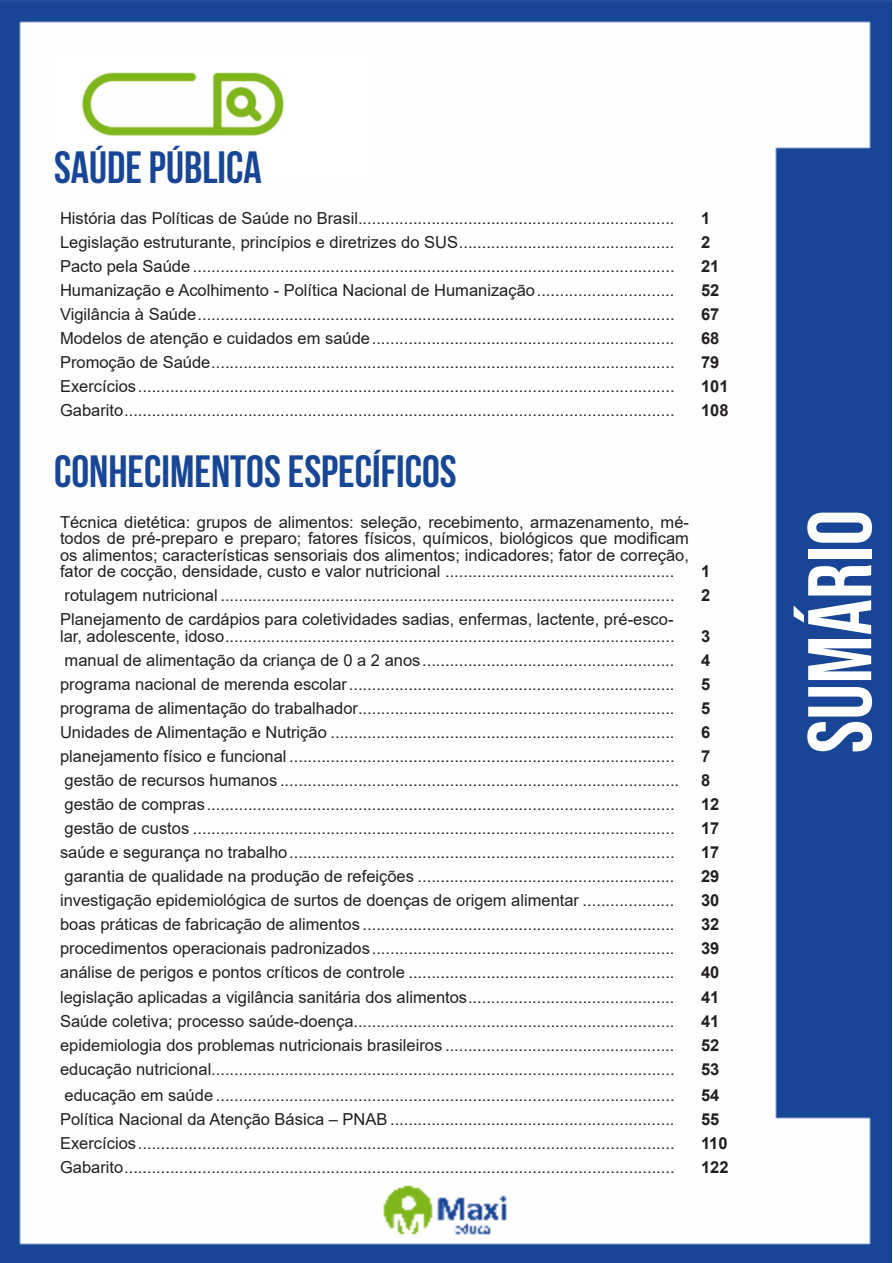
<style>
.page{position:relative;width:893px;height:1263px;background:#fff}
.page>*{position:absolute;margin:0;border:0;box-sizing:border-box;transform-origin:0 0}
.t1{font:90px "Bebas Neue";color:#fff}
.t2{font:700 45px "Bebas Neue";color:#184696}
.ALTERNATIVAS{font:16.5px/16.5px "Arial";color:#231f20;text-align:justify}
.INDICE{font:700 16.5px "Arial";color:#231f20}
</style>
<div class="page">
<img style="left:0;top:0;width:892px;height:1263px">
<div style="left:53px;top:55px;width:317px;height:121px;background:#fff"></div>
<img style="left:82px;top:72px;width:201px;height:64px">
<p class="t2" style="left:54px;top:142px;width:209px">SAÚDE PÚBLICA</p>
<p class="ALTERNATIVAS" style="left:60px;top:209px;width:616px">História das Políticas de Saúde no Brasil.....................................................................</p>
<p class="INDICE" style="left:701px;top:206px;width:11px">1</p>
<p class="ALTERNATIVAS" style="left:60px;top:233px;width:616px">Legislação estruturante, princípios e diretrizes do SUS...............................................</p>
<p class="INDICE" style="left:701px;top:230px;width:11px">2</p>
<p class="ALTERNATIVAS" style="left:60px;top:257px;width:616px">Pacto pela Saúde .........................................................................................................</p>
<p class="INDICE" style="left:701px;top:254px;width:20px">21</p>
<p class="ALTERNATIVAS" style="left:60px;top:281px;width:616px">Humanização e Acolhimento - Política Nacional de Humanização..............................</p>
<p class="INDICE" style="left:701px;top:278px;width:20px">52</p>
<p class="ALTERNATIVAS" style="left:60px;top:305px;width:616px">Vigilância à Saúde........................................................................................................</p>
<p class="INDICE" style="left:701px;top:302px;width:20px">67</p>
<p class="ALTERNATIVAS" style="left:60px;top:330px;width:616px">Modelos de atenção e cuidados em saúde..................................................................</p>
<p class="INDICE" style="left:701px;top:326px;width:20px">68</p>
<p class="ALTERNATIVAS" style="left:60px;top:354px;width:616px">Promoção de Saúde.....................................................................................................</p>
<p class="INDICE" style="left:701px;top:350px;width:20px">79</p>
<p class="ALTERNATIVAS" style="left:60px;top:378px;width:616px">Exercícios.....................................................................................................................</p>
<p class="INDICE" style="left:701px;top:374px;width:29px">101</p>
<p class="ALTERNATIVAS" style="left:60px;top:402px;width:616px">Gabarito........................................................................................................................</p>
<p class="INDICE" style="left:701px;top:398px;width:29px">108</p>
<p class="t2" style="left:54px;top:446px;width:404px">CONHECIMENTOS ESPECÍFICOS</p>
<p class="ALTERNATIVAS" style="left:60px;top:514px;width:630px">Técnica dietética: grupos de alimentos: seleção, recebimento, armazenamento, mé&shy;todos de pré-preparo e preparo; fatores físicos, químicos, biológicos que modificam os alimentos; características sensoriais dos alimentos; indicadores; fator de correção, fator de cocção, densidade, custo e valor nutricional ..................................................</p>
<p class="INDICE" style="left:701px;top:560px;width:11px">1</p>
<p class="ALTERNATIVAS" style="left:65px;top:587px;width:611px">rotulagem nutricional ...................................................................................................</p>
<p class="INDICE" style="left:701px;top:584px;width:11px">2</p>
<p class="ALTERNATIVAS" style="left:60px;top:611px;width:616px">Planejamento de cardápios para coletividades sadias, enfermas, lactente, pré-esco&shy;lar, adolescente, idoso..................................................................................................</p>
<p class="INDICE" style="left:701px;top:624px;width:11px">3</p>
<p class="ALTERNATIVAS" style="left:65px;top:652px;width:611px">manual de alimentação da criança de 0 a 2 anos.......................................................</p>
<p class="INDICE" style="left:701px;top:648px;width:11px">4</p>
<p class="ALTERNATIVAS" style="left:60px;top:676px;width:616px">programa nacional de merenda escolar.......................................................................</p>
<p class="INDICE" style="left:701px;top:672px;width:11px">5</p>
<p class="ALTERNATIVAS" style="left:60px;top:700px;width:616px">programa de alimentação do trabalhador.....................................................................</p>
<p class="INDICE" style="left:701px;top:696px;width:11px">5</p>
<p class="ALTERNATIVAS" style="left:60px;top:724px;width:616px">Unidades de Alimentação e Nutrição ...........................................................................</p>
<p class="INDICE" style="left:701px;top:720px;width:11px">6</p>
<p class="ALTERNATIVAS" style="left:60px;top:748px;width:616px">planejamento físico e funcional ....................................................................................</p>
<p class="INDICE" style="left:701px;top:744px;width:11px">7</p>
<p class="ALTERNATIVAS" style="left:65px;top:772px;width:616px">gestão de recursos humanos .......................................................................................</p>
<p class="INDICE" style="left:701px;top:768px;width:11px">8</p>
<p class="ALTERNATIVAS" style="left:65px;top:796px;width:611px">gestão de compras......................................................................................................</p>
<p class="INDICE" style="left:701px;top:792px;width:20px">12</p>
<p class="ALTERNATIVAS" style="left:65px;top:820px;width:611px">gestão de custos .........................................................................................................</p>
<p class="INDICE" style="left:701px;top:816px;width:20px">17</p>
<p class="ALTERNATIVAS" style="left:60px;top:844px;width:616px">saúde e segurança no trabalho....................................................................................</p>
<p class="INDICE" style="left:701px;top:840px;width:20px">17</p>
<p class="ALTERNATIVAS" style="left:65px;top:868px;width:611px">garantia de qualidade na produção de refeições ........................................................</p>
<p class="INDICE" style="left:701px;top:864px;width:20px">29</p>
<p class="ALTERNATIVAS" style="left:60px;top:892px;width:616px">investigação epidemiológica de surtos de doenças de origem alimentar ....................</p>
<p class="INDICE" style="left:701px;top:888px;width:20px">30</p>
<p class="ALTERNATIVAS" style="left:60px;top:916px;width:616px">boas práticas de fabricação de alimentos ....................................................................</p>
<p class="INDICE" style="left:701px;top:912px;width:20px">32</p>
<p class="ALTERNATIVAS" style="left:60px;top:940px;width:616px">procedimentos operacionais padronizados..................................................................</p>
<p class="INDICE" style="left:701px;top:936px;width:20px">39</p>
<p class="ALTERNATIVAS" style="left:60px;top:964px;width:616px">análise de perigos e pontos críticos de controle ..........................................................</p>
<p class="INDICE" style="left:701px;top:960px;width:20px">40</p>
<p class="ALTERNATIVAS" style="left:60px;top:989px;width:616px">legislação aplicadas a vigilância sanitária dos alimentos.............................................</p>
<p class="INDICE" style="left:701px;top:985px;width:20px">41</p>
<p class="ALTERNATIVAS" style="left:60px;top:1013px;width:616px">Saúde coletiva; processo saúde-doença......................................................................</p>
<p class="INDICE" style="left:701px;top:1009px;width:20px">41</p>
<p class="ALTERNATIVAS" style="left:60px;top:1037px;width:616px">epidemiologia dos problemas nutricionais brasileiros ..................................................</p>
<p class="INDICE" style="left:701px;top:1033px;width:20px">52</p>
<p class="ALTERNATIVAS" style="left:60px;top:1061px;width:616px">educação nutricional.....................................................................................................</p>
<p class="INDICE" style="left:701px;top:1057px;width:20px">53</p>
<p class="ALTERNATIVAS" style="left:65px;top:1086px;width:611px">educação em saúde ....................................................................................................</p>
<p class="INDICE" style="left:701px;top:1083px;width:20px">54</p>
<p class="ALTERNATIVAS" style="left:60px;top:1110px;width:616px">Política Nacional da Atenção Básica – PNAB ..............................................................</p>
<p class="INDICE" style="left:701px;top:1107px;width:20px">55</p>
<p class="ALTERNATIVAS" style="left:60px;top:1134px;width:616px">Exercícios.....................................................................................................................</p>
<p class="INDICE" style="left:701px;top:1131px;width:28px">110</p>
<p class="ALTERNATIVAS" style="left:60px;top:1158px;width:616px">Gabarito........................................................................................................................</p>
<p class="INDICE" style="left:701px;top:1155px;width:29px">122</p>
<h1 class="t1" style="left:789px;top:753px;width:245px;rotate:-90deg">sumário</h1>
</div>
